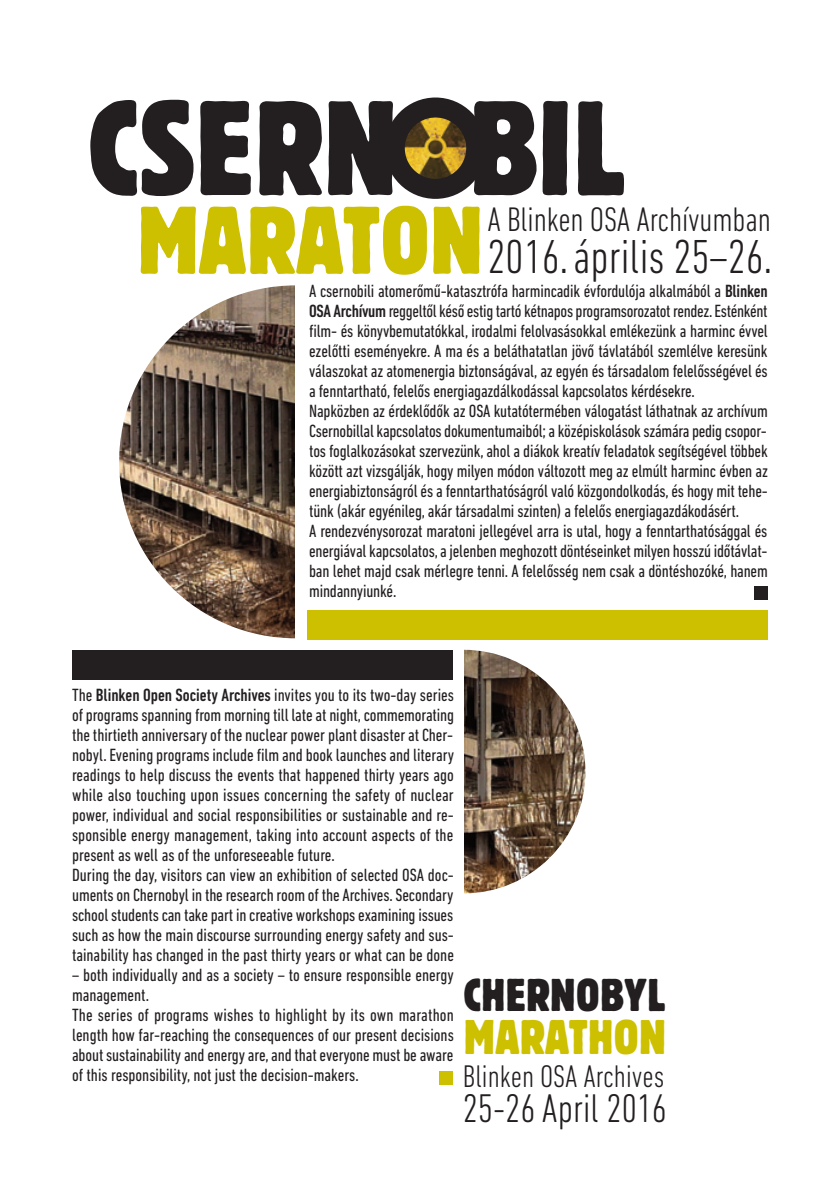
<style>
.page{position:relative;width:840px;height:1191px;background:#fff}
.page>*{position:absolute;margin:0;border:0;box-sizing:border-box;transform-origin:0 0}
.t1{font:900 115.2px "Zero Carbon City";color:#231f20}
.t2{font:900 82.4px "Zero Carbon City";color:#cdc001}
.t3{font:300 condensed 48.6px "DIN Next LT Pro";color:#231f20}
.t4{font:900 41.8px "Zero Carbon City";letter-spacing:.005em;color:#cdc001}
.t5{font:300 condensed 40.8px "DIN Next LT Pro";color:#231f20}
.t6{font:900 39.6px "Zero Carbon City";letter-spacing:.005em;color:#231f20}
.t7{font:300 condensed 34.6px "DIN Next LT Pro";letter-spacing:-.005em;color:#231f20}
.t8{font:300 condensed 31.8px "DIN Next LT Pro";color:#231f20}
.t9{font:condensed 18px/20px "DIN Next LT Pro";letter-spacing:-.01em;color:#231f20}
.s1{font-weight:500}
</style>
<div class="page">
<img style="left:119px;top:285px;width:353px;height:353px;border-radius:50%">
<img style="left:341px;top:650px;width:244px;height:243px;border-radius:50%">
<div style="left:295px;top:269px;width:302px;height:375px;background:#fff"></div>
<div style="left:317px;top:630px;width:146px;height:278px;background:#fff"></div>
<svg style="left:384px;top:97px;width:102px;height:102px"></svg>
<div style="left:72px;top:650px;width:380px;height:29px;background:#231f20"></div>
<div style="left:308px;top:610px;width:459px;height:29px;background:#cdc001"></div>
<div style="left:754px;top:586px;width:13px;height:13px;background:#231f20"></div>
<div style="left:439px;top:1070px;width:13px;height:14px;background:#cdc001"></div>
<h1 class="t1" style="left:86px;top:88px;width:540px">CSERNOBIL</h1>
<h2 class="t2" style="left:137px;top:197px;width:347px">MARATON</h2>
<h3 class="t7" style="left:487px;top:207px;width:285px">A Blinken OSA Archívumban</h3>
<h3 class="t3" style="left:487px;top:240px;width:286px">2016.április 25–26.</h3>
<p class="t9" style="left:309px;top:282px;width:460px">A csernobili atomerőmű-katasztrófa harmincadik évfordulója alkalmából a <span class="s1">Blinken OSA Archívum</span>reggeltől késő estig tartó kétnapos programsorozatot rendez. Esténként film- és könyvbemutatókkal, irodalmi felolvasásokkal emlékezünk a harminc évvel ezelőtti eseményekre. A ma és a beláthatatlan jövő távlatából szemlélve keresünk válaszokat az atomenergia biztonságával, az egyén és társadalom felelősségével és a fenntartható, felelős energiagazdálkodással kapcsolatos kérdésekre.<br>Napközben az érdeklődők az OSA kutatótermében válogatást láthatnak az archívum Csernobillal kapcsolatos dokumentumaiból; a középiskolások számára pedig csopor&shy;tos foglalkozásokat szervezünk, ahol a diákok kreatív feladatok segítségével többek között azt vizsgálják, hogy milyen módon változott meg az elmúlt harminc évben az energiabiztonságról és a fenntarthatóságról való közgondolkodás, és hogy mit tehe&shy;tünk (akár egyénileg, akár társadalmi szinten) a felelős energiagazdákodásért.<br>A rendezvénysorozat maratoni jellegével arra is utal, hogy a fenntarthatósággal és energiával kapcsolatos, a jelenben meghozott döntéseinket milyen hosszú időtávlat&shy;ban lehet majd csak mérlegre tenni. A felelősség nem csak a döntéshozóké, hanem mindannyiunké.</p>
<p class="t9" style="left:72px;top:686px;width:383px">The <span class="s1">Blinken Open Society Archives</span> invites you to its two-day series of programs spanning from morning till late at night, commemorating the thirtieth anniversary of the nuclear power plant disaster at Cher&shy;nobyl. Evening programs include film and book launches and literary readings to help discuss the events that happened thirty years ago while also touching upon issues concerning the safety of nuclear power, individual and social responsibilities or sustainable and re&shy;sponsible energy management, taking into account aspects of the present as well as of the unforeseeable future.<br>During the day, visitors can view an exhibition of selected OSA doc&shy;uments on Chernobyl in the research room of the Archives. Secondary school students can take part in creative workshops examining issues such as how the main discourse surrounding energy safety and sus&shy;tainability has changed in the past thirty years or what can be done</p>
<p class="t9" style="left:72px;top:966px;width:383px">– both individually and as a society – to ensure responsible energy management.<br>The series of programs wishes to highlight by its own marathon length how far-reaching the consequences of our present decisions about sustainability and energy are, and that everyone must be aware of this responsibility, not just the decision-makers.</p>
<h3 class="t6" style="left:463px;top:974px;width:203px">CHERNOBYL</h3>
<h3 class="t4" style="left:463px;top:1014px;width:204px">MARATHON</h3>
<h3 class="t8" style="left:462px;top:1065px;width:203px">Blinken OSA Archives</h3>
<h3 class="t5" style="left:462px;top:1093px;width:206px">25-26 April 2016</h3>
</div>
